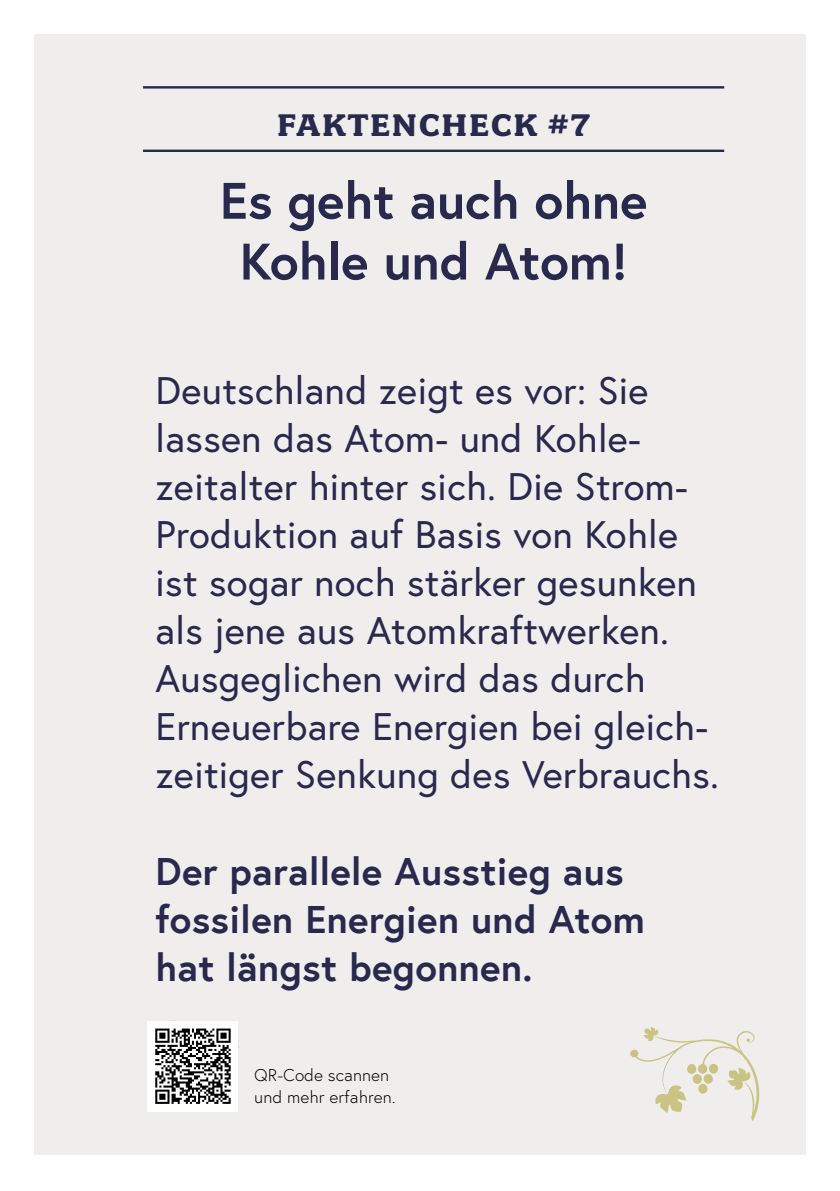
<style>
.page{position:relative;width:840px;height:1191px;background:#fff}
.page>*{position:absolute;margin:0;border:0;box-sizing:border-box;transform-origin:0 0}
.H2_-_Subtitle{font:700 51.2px/60.8px "Europa Austria";color:#29284d;text-align:center}
.Paragraph{font:38.4px/48px "Europa Austria";letter-spacing:.01em;color:#29284d}
.P_Fett{font:700 38.4px/48px "Europa Austria";letter-spacing:.01em;color:#29284d}
.H2_-_Subtitle-2{font:700 35.2px "Fairplex Wide OT";letter-spacing:.05em;color:#29284d}
.t1{font:300 17px/22px "Europa Austria";color:#000}
</style>
<div class="page">
<div style="left:34px;top:34px;width:771px;height:1120px;background:#f0eeed"></div>
<svg style="left:630px;top:1027px;width:129px;height:94px"></svg>
<svg style="left:708px;top:1063px;width:9px;height:10px"></svg>
<div style="left:703px;top:1074px;width:9px;height:9px;background:#cac384;border-radius:50%"></div>
<div style="left:692px;top:1074px;width:9px;height:10px;background:#cac384;border-radius:50%"></div>
<svg style="left:697px;top:1083px;width:10px;height:10px"></svg>
<svg style="left:686px;top:1064px;width:10px;height:10px"></svg>
<hr style="left:143px;top:86px;width:580px;height:3px;background:#29284d">
<hr style="left:143px;top:150px;width:580px;height:2px;background:#29284d">
<div style="left:147px;top:1020px;width:91px;height:91px;background:#fff"></div>
<div style="left:153px;top:1026px;width:79px;height:80px;background:linear-gradient(to right,#fff,#fff)"></div>
<svg style="left:153px;top:1028px;width:77px;height:75px"></svg>
<h2 class="H2_-_Subtitle-2" style="left:277px;top:105px;width:314px">FAKTENCHECK #7</h2>
<h2 class="H2_-_Subtitle" style="left:220px;top:169px;width:429px">Es geht auch ohne<br>Kohle und Atom!</h2>
<p class="Paragraph" style="left:155px;top:366px;width:564px">Deutschland zeigt es vor: Sie lassen das Atom- und Kohle&shy;zeitalter hinter sich. Die Strom-<br>Produktion auf Basis von Kohle ist sogar noch stärker gesunken als jene aus Atomkraftwerken.<br>Ausgeglichen wird das durch<br>Erneuerbare Energien bei gleich&shy;zeitiger Senkung des Verbrauchs.</p>
<p class="P_Fett" style="left:155px;top:846px;width:491px">Der parallele Ausstieg aus fossilen Energien und Atom hat längst begonnen.</p>
<p class="t1" style="left:254px;top:1064px;width:143px">QR-Code scannen und mehr erfahren.</p>
</div>
